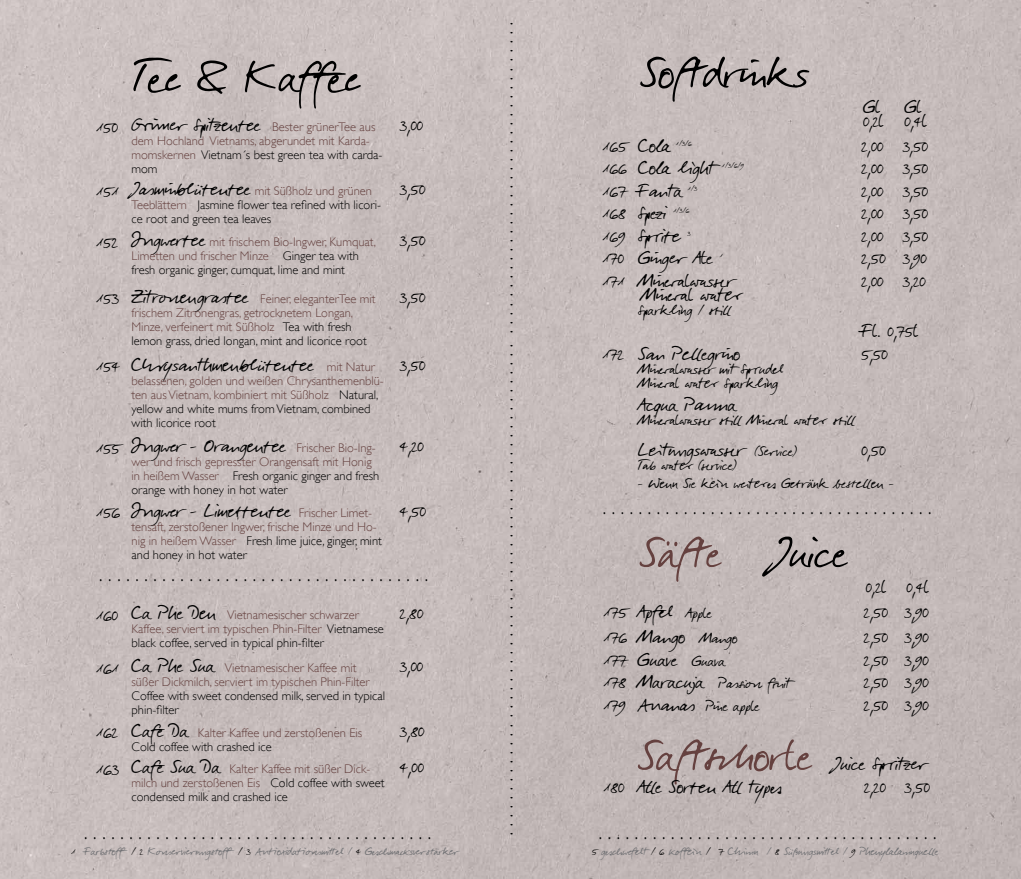
<style>
.page{position:relative;width:1021px;height:879px;background:#fff}
.page>*{position:absolute;margin:0;border:0;box-sizing:border-box;transform-origin:0 0}
.t1{font:56px "Darkwoman";color:#000}
.t2{font:56px "Darkwoman";color:#65413f}
.t3{font:24px/50.5px "Darkwoman";color:#000}
.t4{font:19px/14px "Darkwoman";color:#000}
.t5{font:18px "Myriad Std Tilt";color:#000}
.t6{font:18px "Darkwoman";color:#000}
.t7{font:14px "Darkwoman";color:#6d6e71}
.t8{font:300 12.5px/14px "Gill Sans";color:#65413f}
.t9{font:300 12.5px/14px "Gill Sans";color:#000}
.t10{font:10.5px "Darkwoman";color:#000}
.s1{font-family:"Gill Sans";font-weight:300;font-size:12.5px;color:#65413f}
.s2{color:#000}
.s3{font-family:"Darkwoman";font-weight:400;font-size:24px}
.s4{color:#65413f}
.s5{font-family:"Darkwoman";font-weight:400;font-size:24px;color:#000}
.s6{font-size:18px}
.s7{font-size:19px}
.s8{font-size:24px}
.s9{font-size:56px;color:#65413f}
</style>
<div class="page">
<img style="left:0;top:0;width:1020px;height:879px">
<h1 class="t1" style="left:133px;top:39px;width:229px">Tee &amp; Kaffee</h1>
<h2 class="t3" style="left:96px;top:97px;width:280px">150 Grüner Spitzentee <span class="s1">Bester grünerTee aus</span></h2>
<p class="t8" style="left:131px;top:134px;width:252px">dem Hochland Vietnams, abgerundet mit Karda&shy;momskernen <span class="s2">Vietnam´s best green tea with carda&shy;mom</span></p>
<h2 class="t3" style="left:400px;top:97px;width:25px">3,00</h2>
<p class="t9" style="left:131px;top:184px;width:251px;text-indent:-35px"><span class="s3">151 Jasminblütentee</span> <span class="s4">mit Süßholz und grünen<br>Teeblättern</span> Jasmine flower tea refined with licori&shy;ce root and green tea leaves</p>
<h2 class="t3" style="left:400px;top:162px;width:27px">3,50</h2>
<p class="t8" style="left:131px;top:235px;width:246px;text-indent:-35px"><span class="s5">152 Ingwertee</span> mit frischem Bio-Ingwer, Kumquat,<br>Limetten und frischer Minze <span class="s2">Ginger tea with fresh organic ginger, cumquat, lime and mint</span></p>
<h2 class="t3" style="left:400px;top:212px;width:27px">3,50</h2>
<p class="t8" style="left:131px;top:291px;width:246px;text-indent:-35px"><span class="s5">153 Zitronengrastee</span> Feiner, eleganterTee mit frischem Zitronengras, getrocknetem Longan, Minze, verfeinert mit Süßholz <span class="s2">Tea with fresh lemon grass, dried longan, mint and licorice root</span></p>
<h2 class="t3" style="left:400px;top:269px;width:27px">3,50</h2>
<h2 class="t3" style="left:96px;top:337px;width:280px">154 Chrysanthmenblütentee <span class="s1">mit Natur</span></h2>
<h2 class="t3" style="left:400px;top:337px;width:27px">3,50</h2>
<p class="t8" style="left:131px;top:373px;width:254px">belassenen, golden und weißen Chrysanthemenblü&shy;ten aus Vietnam, kombiniert mit Süßholz <span class="s2">Natural, yellow and white mums from Vietnam, combined with licorice root</span></p>
<h2 class="t3" style="left:96px;top:418px;width:281px">155 Ingwer - Orangentee <span class="s1">Frischer Bio-Ing-</span></h2>
<p class="t8" style="left:131px;top:455px;width:249px">wer und frisch gepresster Orangensaft mit Honig in heißem Wasser <span class="s2">Fresh organic ginger and fresh orange with honey in hot water</span></p>
<h2 class="t3" style="left:96px;top:483px;width:277px">156 Ingwer - Limettentee <span class="s1">Frischer Limet-</span></h2>
<p class="t8" style="left:131px;top:519px;width:252px">tensaft, zerstoßener Ingwer, frische Minze und Ho&shy;nig in heißem Wasser <span class="s2">Fresh lime juice, ginger, mint and honey in hot water</span></p>
<h2 class="t3" style="left:400px;top:418px;width:25px">4,20</h2>
<h2 class="t3" style="left:400px;top:483px;width:28px">4,50</h2>
<h3 class="t5" style="left:99px;top:565px;width:330px">. . . . . . . . . . . . . . . . . . . . . . . . . . . . . . . . . . . . .</h3>
<p class="t8" style="left:131px;top:608px;width:254px;text-indent:-35px"><span class="s5">160 Ca Phe Den</span> Vietnamesischer schwarzer<br>Kaffee, serviert im typischen Phin-Filter <span class="s2">Vietnamese black coffee, served in typical phin-filter</span></p>
<h2 class="t3" style="left:400px;top:585px;width:25px">2,80</h2>
<p class="t8" style="left:131px;top:661px;width:239px;text-indent:-35px"><span class="s5">161 Ca Phe Sua</span> Vietnamesischer Kaffee mit süßer Dickmilch, serviert im typischen Phin-Filter</p>
<p class="t9" style="left:131px;top:689px;width:255px">Coffee with sweet condensed milk, served in typical phin-filter</p>
<h2 class="t3" style="left:400px;top:638px;width:25px">3,00</h2>
<p class="t8" style="left:131px;top:725px;width:232px;text-indent:-35px"><span class="s5">162 Cafe Da</span> Kalter Kaffee und zerstoßenen Eis<br><span class="s2">Cold coffee with crashed ice</span></p>
<h2 class="t3" style="left:400px;top:703px;width:26px">3,80</h2>
<p class="t8" style="left:131px;top:762px;width:254px;text-indent:-35px"><span class="s5">163 Cafe Sua Da</span> Kalter Kaffee mit süßer Dick&shy;milch und zerstoßenen Eis <span class="s2">Cold coffee with sweet condensed milk and crashed ice</span></p>
<h2 class="t3" style="left:400px;top:739px;width:25px">4,00</h2>
<h3 class="t5" style="left:526px;top:22px;width:814px;rotate:90deg">. . . . . . . . . . . . . . . . . . . . . . . . . . . . . . . . . . . . . . . . . . . . . . . . . . . . . . . . . . . . . . . . . . . . . . . . . . . . . . . . . . . . . . . . . .</h3>
<h1 class="t1" style="left:640px;top:35px;width:170px">Softdrinks</h1>
<h2 class="t3" style="left:863px;top:80px;width:19px">Gl</h2>
<h2 class="t3" style="left:863px;top:94px;width:22px">0,2l</h2>
<h2 class="t3" style="left:904px;top:80px;width:19px">Gl</h2>
<h2 class="t3" style="left:904px;top:94px;width:24px">0,4l</h2>
<h2 class="t3" style="left:602px;top:118px;width:70px">165 Cola</h2>
<p class="t10" style="left:676px;top:136px;width:17px">1/3/6</p>
<h2 class="t3" style="left:861px;top:118px;width:68px">2,00 3,50</h2>
<h2 class="t3" style="left:602px;top:141px;width:113px">166 Cola light</h2>
<p class="t10" style="left:722px;top:158px;width:23px">1/3/6/9</p>
<h2 class="t3" style="left:861px;top:141px;width:68px">2,00 3,50</h2>
<h2 class="t3" style="left:602px;top:163px;width:81px">167 Fanta</h2>
<p class="t10" style="left:688px;top:181px;width:11px">1/3</p>
<h2 class="t3" style="left:861px;top:163px;width:68px">2,00 3,50</h2>
<h2 class="t3" style="left:602px;top:186px;width:65px">168 Spezi</h2>
<p class="t10" style="left:673px;top:203px;width:17px">1/3/6</p>
<h2 class="t3" style="left:861px;top:186px;width:68px">2,00 3,50</h2>
<h2 class="t3" style="left:602px;top:208px;width:80px">169 Sprite</h2>
<p class="t10" style="left:687px;top:226px;width:5px">3</p>
<h2 class="t3" style="left:861px;top:208px;width:68px">2,00 3,50</h2>
<h2 class="t3" style="left:602px;top:231px;width:111px">170 Ginger Ale</h2>
<p class="t10" style="left:720px;top:249px;width:5px">1</p>
<h2 class="t3" style="left:861px;top:231px;width:67px">2,50 3,90</h2>
<h2 class="t3" style="left:602px;top:253px;width:132px">171 Mineralwasser</h2>
<h2 class="t3" style="left:641px;top:267px;width:104px">Mineral water</h2>
<h3 class="t4" style="left:638px;top:301px;width:95px">Sparkling / still</h3>
<h2 class="t3" style="left:861px;top:253px;width:66px">2,00 3,20<br>Fl. 0,75l</h2>
<h2 class="t3" style="left:602px;top:326px;width:139px">172 San Pellegrino</h2>
<h2 class="t3" style="left:861px;top:326px;width:28px">5,50</h2>
<h3 class="t4" style="left:638px;top:360px;width:147px">Mineralwasser mit Sprudel<br>Mineral water Sparkling</h3>
<h2 class="t3" style="left:638px;top:377px;width:99px">Acqua Panna</h2>
<h3 class="t4" style="left:638px;top:411px;width:219px">Mineralwasser still Mineral water still</h3>
<h2 class="t3" style="left:638px;top:422px;width:160px">Leitungswasser <span class="s6">(Service)</span></h2>
<h2 class="t3" style="left:861px;top:422px;width:26px">0,50</h2>
<h3 class="t6" style="left:638px;top:471px;width:257px">- Wenn Sie kein weiteres Getränk bestellen -</h3>
<h3 class="t6" style="left:638px;top:453px;width:100px">Tab water (service)</h3>
<h3 class="t5" style="left:602px;top:499px;width:330px">. . . . . . . . . . . . . . . . . . . . . . . . . . . . . . . . . . . . .</h3>
<h1 class="t2" style="left:639px;top:515px;width:209px">Säfte <span class="s2">Juice</span></h1>
<h2 class="t3" style="left:865px;top:560px;width:65px">0,2l 0,4l</h2>
<h2 class="t3" style="left:603px;top:584px;width:109px">175 Apfel <span class="s7">Apple</span></h2>
<h2 class="t3" style="left:864px;top:584px;width:66px">2,50 3,90</h2>
<h2 class="t3" style="left:603px;top:609px;width:135px">176 Mango <span class="s7">Mango</span></h2>
<h2 class="t3" style="left:864px;top:609px;width:66px">2,50 3,90</h2>
<h2 class="t3" style="left:603px;top:632px;width:123px">177 Guave <span class="s7">Guava</span></h2>
<h2 class="t3" style="left:864px;top:632px;width:66px">2,50 3,90</h2>
<h3 class="t4" style="left:603px;top:674px;width:188px"><span class="s8">178 Maracuja</span> Passion fruit</h3>
<h2 class="t3" style="left:864px;top:654px;width:66px">2,50 3,90</h2>
<h2 class="t3" style="left:603px;top:677px;width:157px">179 Ananas <span class="s7">Pine apple</span></h2>
<h2 class="t3" style="left:864px;top:677px;width:66px">2,50 3,90</h2>
<h2 class="t3" style="left:603px;top:750px;width:327px;line-height:22.5px;text-indent:34px"><span class="s9">Saftschorle</span> Juice Spritzer<br>180 Alle Sorten All types</h2>
<h2 class="t3" style="left:864px;top:759px;width:67px">2,20 3,50</h2>
<h3 class="t5" style="left:84px;top:823px;width:348px">. . . . . . . . . . . . . . . . . . . . . . . . . . . . . . . . . . . . . . .</h3>
<h3 class="t5" style="left:598px;top:823px;width:339px">. . . . . . . . . . . . . . . . . . . . . . . . . . . . . . . . . . . . . .</h3>
<p class="t7" style="left:72px;top:842px;width:390px"><span class="s2">1</span> Farbstoff <span class="s2">/ 2</span> Konservierungstoff <span class="s2">/ 3</span> Antioxidationsmittel / <span class="s2">4</span> Geschmacksverstärker</p>
<p class="t7" style="left:592px;top:842px;width:348px"><span class="s2">5</span> geschwefelt <span class="s2">/ 6</span> koffein <span class="s2">/ 7</span> Chinin / <span class="s2">8</span> Süßungsmittel / <span class="s2">9</span> Phenylalaninquelle</p>
</div>
